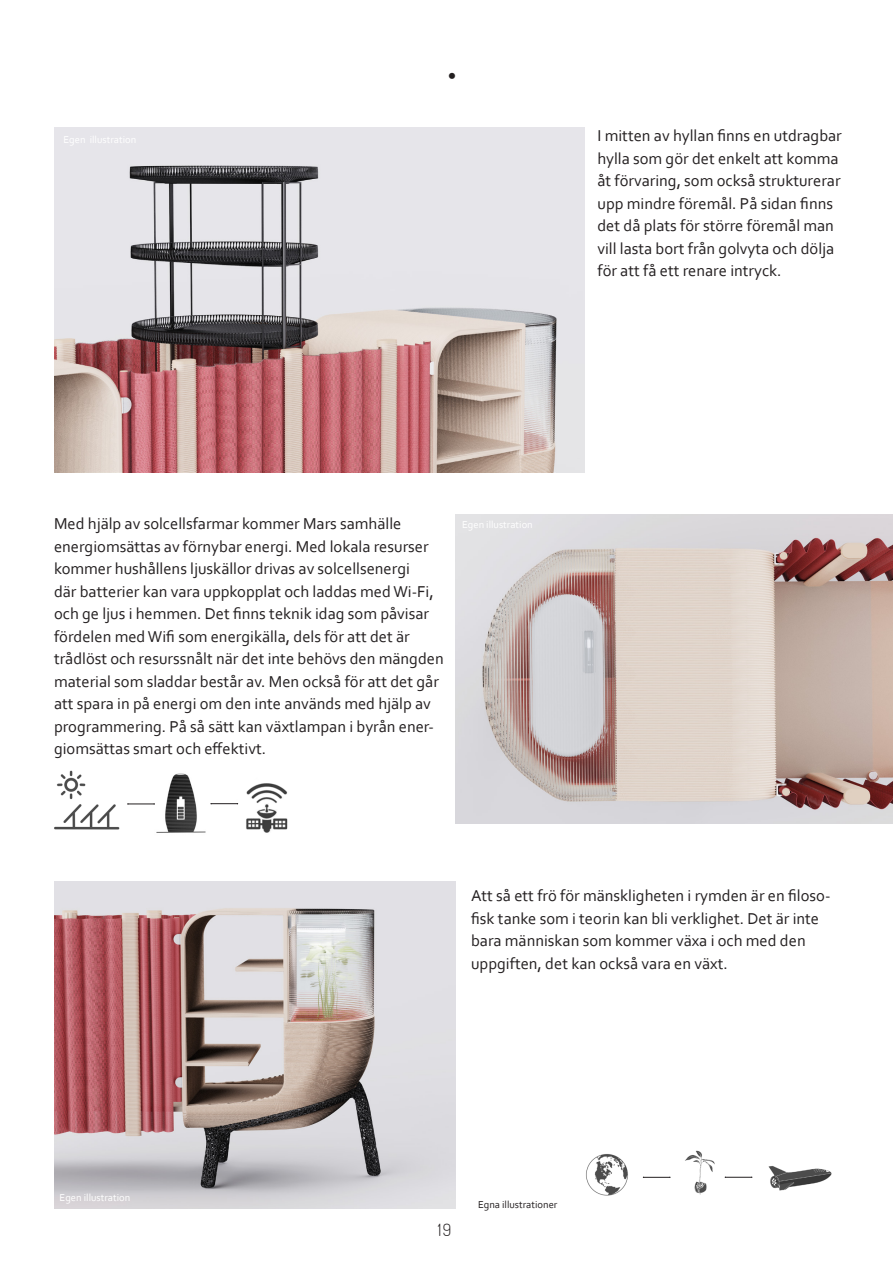
<style>
.page{position:relative;width:893px;height:1263px;background:#fff}
.page>*{position:absolute;margin:0;border:0;box-sizing:border-box;transform-origin:0 0}
.t1{font:300 30px "Dosis";color:#231f20}
.t2{font:300 16.8px "Dosis";color:#231f20}
.t3{font:16.5px/22.5px "Corbel";color:#231f20}
.t4{font:10.5px "Corbel";color:#231f20}
.t5{font:10.5px "Corbel";color:#fff}
</style>
<div class="page">
<img style="left:54px;top:128px;width:530px;height:345px">
<img style="left:455px;top:514px;width:438px;height:310px">
<img style="left:54px;top:881px;width:401px;height:328px">
<img style="left:768px;top:1166px;width:64px;height:25px">
<img style="left:685px;top:1150px;width:30px;height:45px">
<img style="left:586px;top:1154px;width:42px;height:42px">
<svg style="left:643px;top:1177px;width:28px;height:1px"></svg>
<svg style="left:725px;top:1176px;width:27px;height:2px"></svg>
<img style="left:266px;top:783px;width:22px;height:50px">
<img style="left:54px;top:770px;width:66px;height:60px">
<img style="left:156px;top:773px;width:110px;height:60px">
<svg style="left:127px;top:803px;width:28px;height:2px"></svg>
<svg style="left:210px;top:803px;width:28px;height:1px"></svg>
<p class="t1" style="left:447px;top:54px;width:11px">•</p>
<p class="t3" style="left:597px;top:124px;width:246px">I mitten av hyllan finns en utdragbar hylla som gör det enkelt att komma åt förvaring, som också strukturerar upp mindre föremål. På sidan finns det då plats för större föremål man vill lasta bort från golvyta och dölja för att få ett renare intryck.</p>
<p class="t3" style="left:54px;top:512px;width:391px">Med hjälp av solcellsfarmar kommer Mars samhälle energiomsättas av förnybar energi. Med lokala resurser kommer hushållens ljuskällor drivas av solcellsenergi<br>där batterier kan vara uppkopplat och laddas med Wi-Fi, och ge ljus i hemmen. Det finns teknik idag som påvisar fördelen med Wifi som energikälla, dels för att det är trådlöst och resurssnålt när det inte behövs den mängden material som sladdar består av. Men också för att det går att spara in på energi om den inte används med hjälp av programmering. På så sätt kan växtlampan i byrån ener&shy;giomsättas smart och effektivt.</p>
<p class="t3" style="left:471px;top:884px;width:361px">Att så ett frö för mänskligheten i rymden är en filoso&shy;fisk tanke som i teorin kan bli verklighet. Det är inte bara människan som kommer växa i och med den uppgiften, det kan också vara en växt.</p>
<p class="t5" style="left:60px;top:1191px;width:72px">Egen illustration</p>
<p class="t2" style="left:438px;top:1219px;width:15px">19</p>
<p class="t4" style="left:478px;top:1198px;width:81px">Egna illustrationer</p>
</div>
